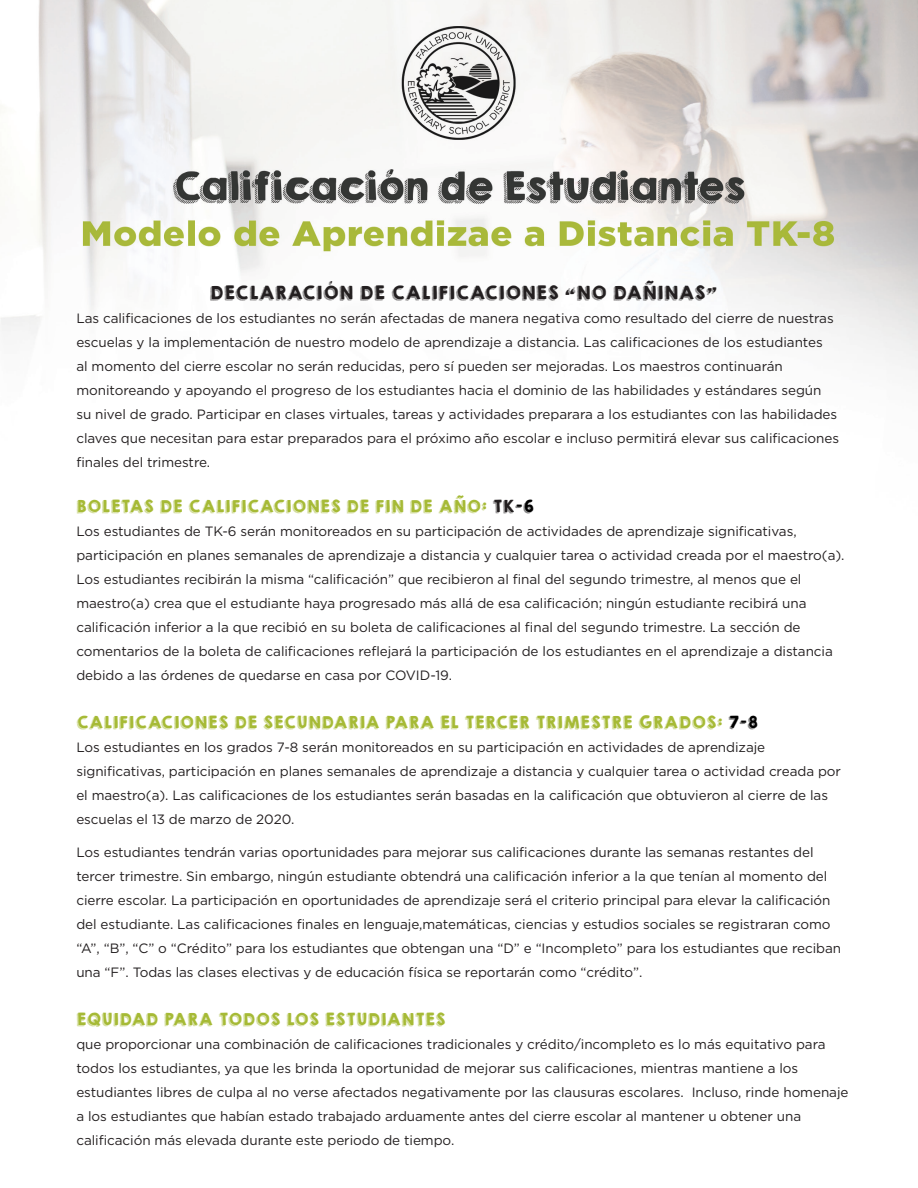
<style>
.page{position:relative;width:918px;height:1188px;background:#fff}
.page>*{position:absolute;margin:0;border:0;box-sizing:border-box;transform-origin:0 0}
.t1{font:16.5px "KGHAPPY";letter-spacing:.04em;color:#231f20}
.t2{font:15px "KGHAPPY";letter-spacing:.04em;color:#a6ba36}
.t3{font:13.5px/24px "Gotham";letter-spacing:-.005em;color:#231f20}
.s1{color:#231f20}
.s2{color:#000}
</style>
<div class="page">
<img style="left:0;top:0;width:918px;height:371px">
<p class="t1" style="left:210px;top:280px;width:508px">DECLARACIÓN DE CALIFICACIONES “NO DAÑINAS”</p>
<p class="t3" style="left:76px;top:306px;width:764px">Las calificaciones de los estudiantes no serán afectadas de manera negativa como resultado del cierre de nuestras escuelas y la implementación de nuestro modelo de aprendizaje a distancia. Las calificaciones de los estudiantes<br>al momento del cierre escolar no serán reducidas, pero sí pueden ser mejoradas. Los maestros continuarán monitoreando y apoyando el progreso de los estudiantes hacia el dominio de las habilidades y estándares según su nivel de grado. Participar en clases virtuales, tareas y actividades preparara a los estudiantes con las habilidades claves que necesitan para estar preparados para el próximo año escolar e incluso permitirá elevar sus calificaciones finales del trimestre.</p>
<p class="t2" style="left:76px;top:494px;width:459px">BOLETAS DE CALIFICACIONES DE FIN DE AÑO: <span class="s1">TK</span><span class="s2">-6</span></p>
<p class="t3" style="left:76px;top:519px;width:770px">Los estudiantes de TK-6 serán monitoreados en su participación de actividades de aprendizaje significativas, participación en planes semanales de aprendizaje a distancia y cualquier tarea o actividad creada por el maestro(a).<br>Los estudiantes recibirán la misma “calificación” que recibieron al final del segundo trimestre, al menos que el maestro(a) crea que el estudiante haya progresado más allá de esa calificación; ningún estudiante recibirá una calificación inferior a la que recibió en su boleta de calificaciones al final del segundo trimestre. La sección de comentarios de la boleta de calificaciones reflejará la participación de los estudiantes en el aprendizaje a distancia debido a las órdenes de quedarse en casa por COVID-19.</p>
<p class="t2" style="left:76px;top:710px;width:683px">CALIFICACIONES DE SECUNDARIA PARA EL TERCER TRIMESTRE GRADOS: <span class="s2">7-8</span></p>
<p class="t3" style="left:76px;top:735px;width:766px">Los estudiantes en los grados 7-8 serán monitoreados en su participación en actividades de aprendizaje significativas, participación en planes semanales de aprendizaje a distancia y cualquier tarea o actividad creada por el maestro(a). Las calificaciones de los estudiantes serán basadas en la calificación que obtuvieron al cierre de las escuelas el 13 de marzo de 2020.</p>
<p class="t3" style="left:76px;top:840px;width:766px">Los estudiantes tendrán varias oportunidades para mejorar sus calificaciones durante las semanas restantes del tercer trimestre. Sin embargo, ningún estudiante obtendrá una calificación inferior a la que tenían al momento del cierre escolar. La participación en oportunidades de aprendizaje será el criterio principal para elevar la calificación del estudiante. Las calificaciones finales en lenguaje,matemáticas, ciencias y estudios sociales se registraran como “A”, “B”, “C” o “Crédito” para los estudiantes que obtengan una “D” e “Incompleto” para los estudiantes que reciban una “F”. Todas las clases electivas y de educación física se reportarán como “crédito”.</p>
<p class="t2" style="left:76px;top:1007px;width:371px">EQUIDAD PARA TODOS LOS ESTUDIANTES</p>
<p class="t3" style="left:76px;top:1032px;width:774px">que proporcionar una combinación de calificaciones tradicionales y crédito/incompleto es lo más equitativo para todos los estudiantes, ya que les brinda la oportunidad de mejorar sus calificaciones, mientras mantiene a los estudiantes libres de culpa al no verse afectados negativamente por las clausuras escolares. Incluso, rinde homenaje a los estudiantes que habían estado trabajado arduamente antes del cierre escolar al mantener u obtener una calificación más elevada durante este periodo de tiempo.</p>
</div>
